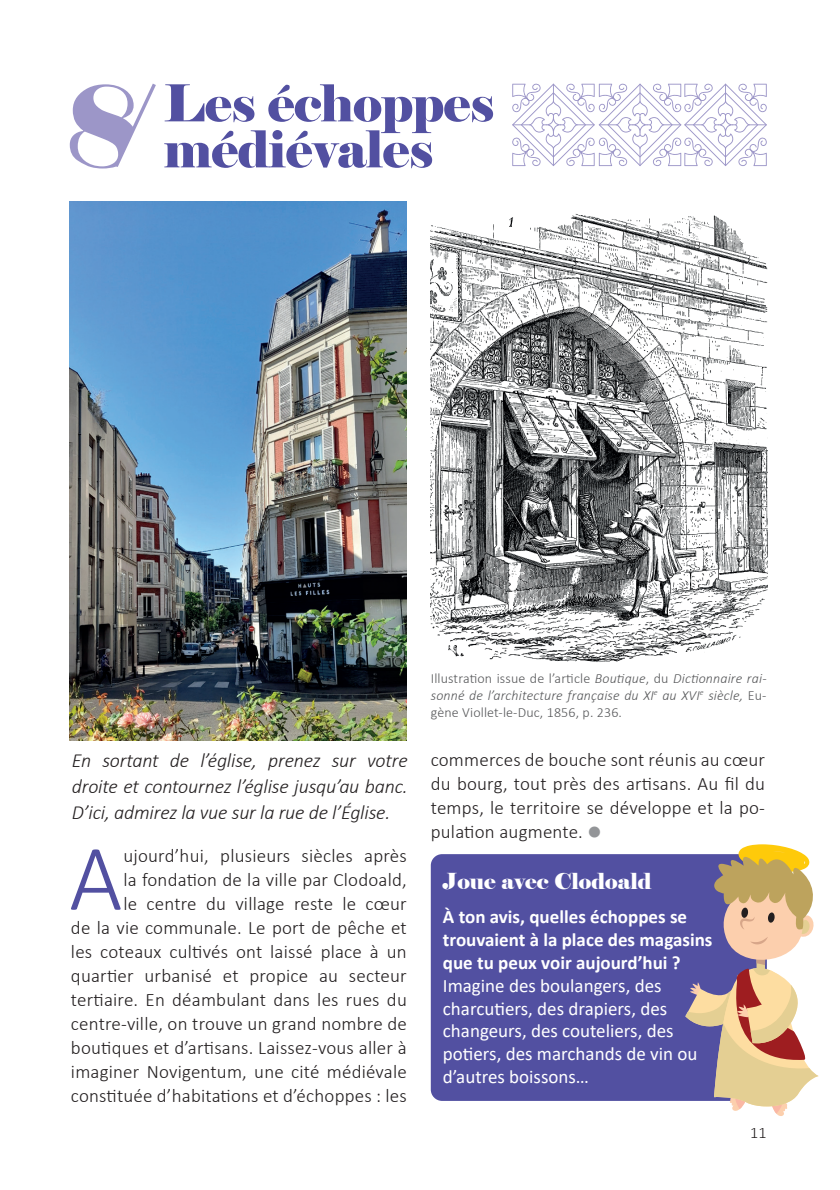
<style>
.page{position:relative;width:840px;height:1190px;background:#fff}
.page>*{position:absolute;margin:0;border:0;box-sizing:border-box;transform-origin:0 0}
.t1{font:300 94.6px "Calibri";color:#5250a1}
.t2{font:50.8px/46px "Elephant";letter-spacing:-.01em;color:#5250a1}
.t3{font:22px "Elephant";color:#fff}
.t4{font:italic 300 20px/26px "Calibri";letter-spacing:-.01em;color:#231f20;text-align:justify}
.t5{font:300 19px/24px "Calibri";letter-spacing:.01em;color:#231f20;text-align:right}
.t6{font:19px/22.8px "Calibri";color:#fff}
.t7{font:700 19px/22.8px "Calibri";color:#fff}
.t8{font:300 16px "Calibri";color:#231f20}
.t9{font:italic 300 14px/16.8px "Calibri";letter-spacing:.01em;color:#57585a;text-align:justify}
.s1{font-size:111.8px;color:#9c96c8}
.s2{font-style:normal}
.s3{color:#939598}
</style>
<div class="page">
<svg style="left:114px;top:83px;width:42px;height:84px"></svg>
<div style="left:430px;top:854px;width:336px;height:247px;background:#5250a1;border-radius:11px"></div>
<img style="left:430px;top:214px;width:337px;height:448px">
<img style="left:70px;top:202px;width:336px;height:539px">
<svg style="left:512px;top:84px;width:254px;height:82px"></svg>
<svg style="left:682px;top:844px;width:136px;height:272px"></svg>
<h2 class="t2" style="left:164px;top:81px;width:332px;text-indent:-98px"><span class="s1">8</span> Les échoppes médiévales</h2>
<p class="t4" style="left:72px;top:747px;width:337px">En sortant de l’église, prenez sur votre droite et contournez l’église jusqu’au banc.<br>D’ici, admirez la vue sur la rue de l’Église.</p>
<h1 class="t1" style="left:69px;top:819px;width:55px">A</h1>
<p class="t5" style="left:71px;top:843px;width:337px">ujourd’hui, plusieurs siècles après<br>la fondation de la ville par Clodoald,<br>le centre du village reste le cœur<br>de la vie communale. Le port de pêche et les coteaux cultivés ont laissé place à un quartier urbanisé et propice au secteur tertiaire. En déambulant dans les rues du centre-ville, on trouve un grand nombre de boutiques et d’artisans. Laissez-vous aller à imaginer Novigentum, une cité médiévale constituée d’habitations et d’échoppes : les</p>
<p class="t9" style="left:430px;top:670px;width:337px"><span class="s2">Illustration issue de l’article</span> Boutique<span class="s2">, du</span> Dictionnaire rai&shy;sonné de l’architecture française du XI<sup>e</sup> au XVI<sup>e</sup> siècle, <span class="s2">Eu&shy;gène Viollet-le-Duc, 1856, p. 236.</span></p>
<p class="t5" style="left:430px;top:747px;width:336px;text-align:justify">commerces de bouche sont réunis au cœur du bourg, tout près des artisans. Au fil du temps, le territoire se développe et la po&shy;pulation augmente. <span class="s3">●</span></p>
<p class="t3" style="left:443px;top:867px;width:210px">Joue avec Clodoald</p>
<p class="t7" style="left:443px;top:905px;width:271px">À ton avis, quelles échoppes se trouvaient à la place des magasins que tu peux voir aujourd’hui ?</p>
<p class="t6" style="left:443px;top:973px;width:256px">Imagine des boulangers, des charcutiers, des drapiers, des changeurs, des couteliers, des potiers, des marchands de vin ou d’autres boissons…</p>
<p class="t8" style="left:750px;top:1122px;width:18px">11</p>
</div>
